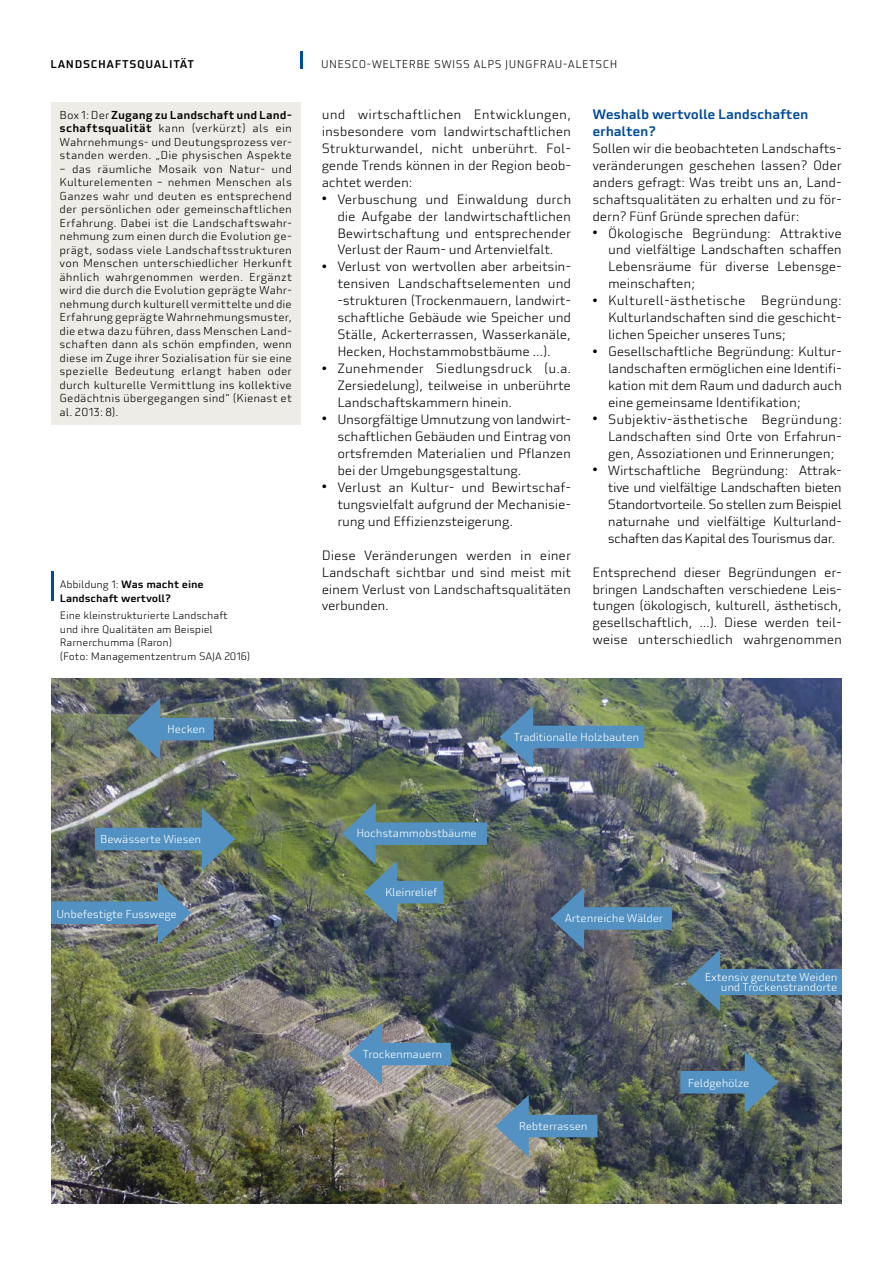
<style>
.page{position:relative;width:893px;height:1263px;background:#fff}
.page>*{position:absolute;margin:0;border:0;box-sizing:border-box;transform-origin:0 0}
.Subtiltle_1{font:500 13.5px/17px "Utility Pro";letter-spacing:-.02em;color:#004a9a}
.Bodytext{font:300 13.2px/17px "Utility Pro";letter-spacing:-.02em;color:#000;text-align:justify}
.Tabelle{font:300 11.25px/13.5px "Utility Pro";letter-spacing:.01em;color:#000;text-align:justify}
.Bodytext-2{font:300 11.25px/10.5px "Utility Pro";letter-spacing:-.02em;color:#fff;text-align:right}
.t1{font:300 10.95px "Utility Pro";letter-spacing:.04em;color:#000}
.t2{font:500 10.95px "Utility Pro";letter-spacing:.06em;color:#000}
.Legende{font:300 10.5px/13.5px "Utility Pro";letter-spacing:-.01em;color:#000}
.Legende-2{font:500 10.5px/13.5px "Utility Pro";letter-spacing:-.01em;color:#000}
.s1{font-weight:500}
.s2{font-weight:300}
.s3{font-family:"Frutiger LT Pro";font-size:10.5px}
</style>
<div class="page">
<hr style="left:51px;top:571px;width:2px;height:29px;background:#004a9a">
<svg style="left:301px;top:52px;width:2px;height:17px"></svg>
<div style="left:51px;top:102px;width:249px;height:322px;background:#eeece7"></div>
<img style="left:51px;top:678px;width:791px;height:526px">
<div style="left:51px;top:901px;width:119px;height:23px;background:#5291c2"></div>
<svg style="left:158px;top:882px;width:33px;height:62px;background:#618297"></svg>
<div style="left:95px;top:828px;width:119px;height:22px;background:#5291c2"></div>
<svg style="left:202px;top:808px;width:33px;height:62px;background:#5d8289"></svg>
<div style="left:680px;top:1071px;width:77px;height:22px;background:#5291c2"></div>
<svg style="left:745px;top:1051px;width:33px;height:62px;background:#5d808d"></svg>
<div style="left:385px;top:881px;width:58px;height:22px;background:#5291c2"></div>
<div style="left:521px;top:726px;width:123px;height:22px;background:#5291c2"></div>
<svg style="left:500px;top:706px;width:33px;height:62px;background:#5e81a2"></svg>
<div style="left:363px;top:822px;width:124px;height:23px;background:#5291c2"></div>
<svg style="left:342px;top:803px;width:55px;height:120px"></svg>
<div style="left:148px;top:718px;width:66px;height:22px;background:#5291c2"></div>
<svg style="left:127px;top:698px;width:33px;height:62px;background:#5b7d91"></svg>
<div style="left:572px;top:907px;width:100px;height:23px;background:#5291c2"></div>
<svg style="left:551px;top:887px;width:33px;height:62px;background:#517392"></svg>
<div style="left:370px;top:1043px;width:81px;height:22px;background:#5291c2"></div>
<svg style="left:349px;top:1023px;width:33px;height:62px;background:#7591a6"></svg>
<div style="left:516px;top:1115px;width:81px;height:22px;background:#5291c2"></div>
<svg style="left:495px;top:1095px;width:34px;height:62px;background:#6e8b9f"></svg>
<svg style="left:687px;top:949px;width:33px;height:62px;background:#53768d"></svg>
<div style="left:716px;top:969px;width:126px;height:26px;background:#5291c2"></div>
<p class="t2" style="left:50px;top:57px;width:145px">LANDSCHAFTSQUALITÄT</p>
<p class="t1" style="left:321px;top:58px;width:298px">UNESCO-WELTERBE SWISS ALPS JUNGFRAU-ALETSCH</p>
<p class="Tabelle" style="left:60px;top:108px;width:234px">Box 1: Der <span class="s1">Zugang zu Landschaft und Land&shy;schaftsqualität</span> kann (verkürzt) als ein Wahrnehmungs- und Deutungsprozess ver&shy;standen werden. „Die physischen Aspekte</p>
<p class="Tabelle" style="left:60px;top:162px;width:234px">– das räumliche Mosaik von Natur- und Kulturelementen – nehmen Menschen als Ganzes wahr und deuten es entsprechend der persönlichen oder gemeinschaftlichen Erfahrung. Dabei ist die Landschaftswahr&shy;nehmung zum einen durch die Evolution ge&shy;prägt, sodass viele Landschaftsstrukturen von Menschen unterschiedlicher Herkunft ähnlich wahrgenommen werden. Ergänzt wird die durch die Evolution geprägte Wahr&shy;nehmung durch kulturell vermittelte und die Erfahrung geprägte Wahrnehmungsmuster, die etwa dazu führen, dass Menschen Land&shy;schaften dann als schön empfinden, wenn diese im Zuge ihrer Sozialisation für sie eine spezielle Bedeutung erlangt haben oder durch kulturelle Vermittlung ins kollektive Gedächtnis übergegangen sind“ (Kienast et al. 2013: 8).</p>
<p class="Legende-2" style="left:60px;top:577px;width:145px"><span class="s2">Abbildung 1:</span> Was macht eine<br>Landschaft wertvoll?</p>
<p class="Legende" style="left:60px;top:609px;width:192px">Eine kleinstrukturierte Landschaft<br>und ihre Qualitäten am Beispiel<br>Rarnerchumma (Raron)<br>(Foto: Managementzentrum SAJA 2016)</p>
<p class="Bodytext-2" style="left:167px;top:724px;width:40px">Hecken</p>
<p class="Bodytext" style="left:322px;top:106px;width:251px">und wirtschaftlichen Entwicklungen, insbesondere vom landwirtschaftlichen Strukturwandel, nicht unberührt. Fol&shy;gende Trends können in der Region beob&shy;achtet werden:</p>
<p class="Bodytext" style="left:337px;top:191px;width:235px;text-indent:-16px"><span class="s3">•</span> Verbuschung und Einwaldung durch die Aufgabe der landwirtschaftlichen Bewirtschaftung und entsprechender Verlust der Raum- und Artenvielfalt.</p>
<p class="Bodytext" style="left:337px;top:258px;width:235px;text-indent:-16px"><span class="s3">•</span> Verlust von wertvollen aber arbeitsin&shy;tensiven Landschaftselementen und -strukturen (Trockenmauern, landwirt&shy;schaftliche Gebäude wie Speicher und Ställe, Ackerterrassen, Wasserkanäle, Hecken, Hochstammobstbäume …).</p>
<p class="Bodytext" style="left:337px;top:360px;width:235px;text-indent:-16px"><span class="s3">•</span> Zunehmender Siedlungsdruck (u.a.<br>Zersiedelung), teilweise in unberührte Landschaftskammern hinein.</p>
<p class="Bodytext" style="left:337px;top:411px;width:235px;text-indent:-16px"><span class="s3">•</span> Unsorgfältige Umnutzung von landwirt&shy;schaftlichen Gebäuden und Eintrag von ortsfremden Materialien und Pflanzen bei der Umgebungsgestaltung.</p>
<p class="Bodytext" style="left:337px;top:479px;width:235px;text-indent:-16px"><span class="s3">•</span> Verlust an Kultur- und Bewirtschaf&shy;tungsvielfalt aufgrund der Mechanisie&shy;rung und Effizienzsteigerung.</p>
<p class="Bodytext" style="left:322px;top:547px;width:251px">Diese Veränderungen werden in einer Landschaft sichtbar und sind meist mit einem Verlust von Landschaftsqualitäten verbunden.</p>
<p class="Subtiltle_1" style="left:592px;top:106px;width:218px">Weshalb wertvolle Landschaften erhalten?</p>
<p class="Bodytext" style="left:592px;top:140px;width:251px">Sollen wir die beobachteten Landschafts&shy;veränderungen geschehen lassen? Oder anders gefragt: Was treibt uns an, Land&shy;schaftsqualitäten zu erhalten und zu för&shy;dern? Fünf Gründe sprechen dafür:</p>
<p class="Bodytext" style="left:608px;top:225px;width:235px;text-indent:-16px"><span class="s3">•</span> Ökologische Begründung: Attraktive und vielfältige Landschaften schaffen Lebensräume für diverse Lebensge&shy;meinschaften;</p>
<p class="Bodytext" style="left:608px;top:292px;width:235px;text-indent:-16px"><span class="s3">•</span> Kulturell-ästhetische Begründung:<br>Kulturlandschaften sind die geschicht&shy;lichen Speicher unseres Tuns;</p>
<p class="Bodytext" style="left:608px;top:343px;width:235px;text-indent:-16px"><span class="s3">•</span> Gesellschaftliche Begründung: Kultur&shy;landschaften ermöglichen eine Identifi&shy;kation mit dem Raum und dadurch auch eine gemeinsame Identifikation;</p>
<p class="Bodytext" style="left:608px;top:411px;width:235px;text-indent:-16px"><span class="s3">•</span> Subjektiv-ästhetische Begründung:<br>Landschaften sind Orte von Erfahrun&shy;gen, Assoziationen und Erinnerungen;</p>
<p class="Bodytext" style="left:608px;top:462px;width:236px;text-indent:-15px"><span class="s3">•</span> Wirtschaftliche Begründung: Attrak&shy;tive und vielfältige Landschaften bieten Standortvorteile. So stellen zum Beispiel naturnahe und vielfältige Kulturland&shy;schaften das Kapital des Tourismus dar.</p>
<p class="Bodytext" style="left:592px;top:564px;width:251px">Entsprechend dieser Begründungen er&shy;bringen Landschaften verschiedene Leis&shy;tungen (ökologisch, kulturell, ästhetisch, gesellschaftlich, ...). Diese werden teil&shy;weise unterschiedlich wahrgenommen</p>
<p class="Bodytext-2" style="left:514px;top:732px;width:127px">Traditionalle Holzbauten</p>
<p class="Bodytext-2" style="left:100px;top:834px;width:102px">Bewässerte Wiesen</p>
<p class="Bodytext-2" style="left:56px;top:909px;width:122px">Unbefestigte Fusswege</p>
<p class="Bodytext-2" style="left:356px;top:828px;width:122px">Hochstammobstbäume</p>
<p class="Bodytext-2" style="left:385px;top:887px;width:54px">Kleinrelief</p>
<p class="Bodytext-2" style="left:363px;top:1049px;width:81px">Trockenmauern</p>
<p class="Bodytext-2" style="left:565px;top:913px;width:100px">Artenreiche Wälder</p>
<p class="Bodytext-2" style="left:705px;top:971px;width:134px">Extensiv genutzte Weiden und Trockenstrandorte</p>
<p class="Bodytext-2" style="left:519px;top:1121px;width:70px">Rebterrassen</p>
<p class="Bodytext-2" style="left:688px;top:1077px;width:63px">Feldgehölze</p>
</div>
